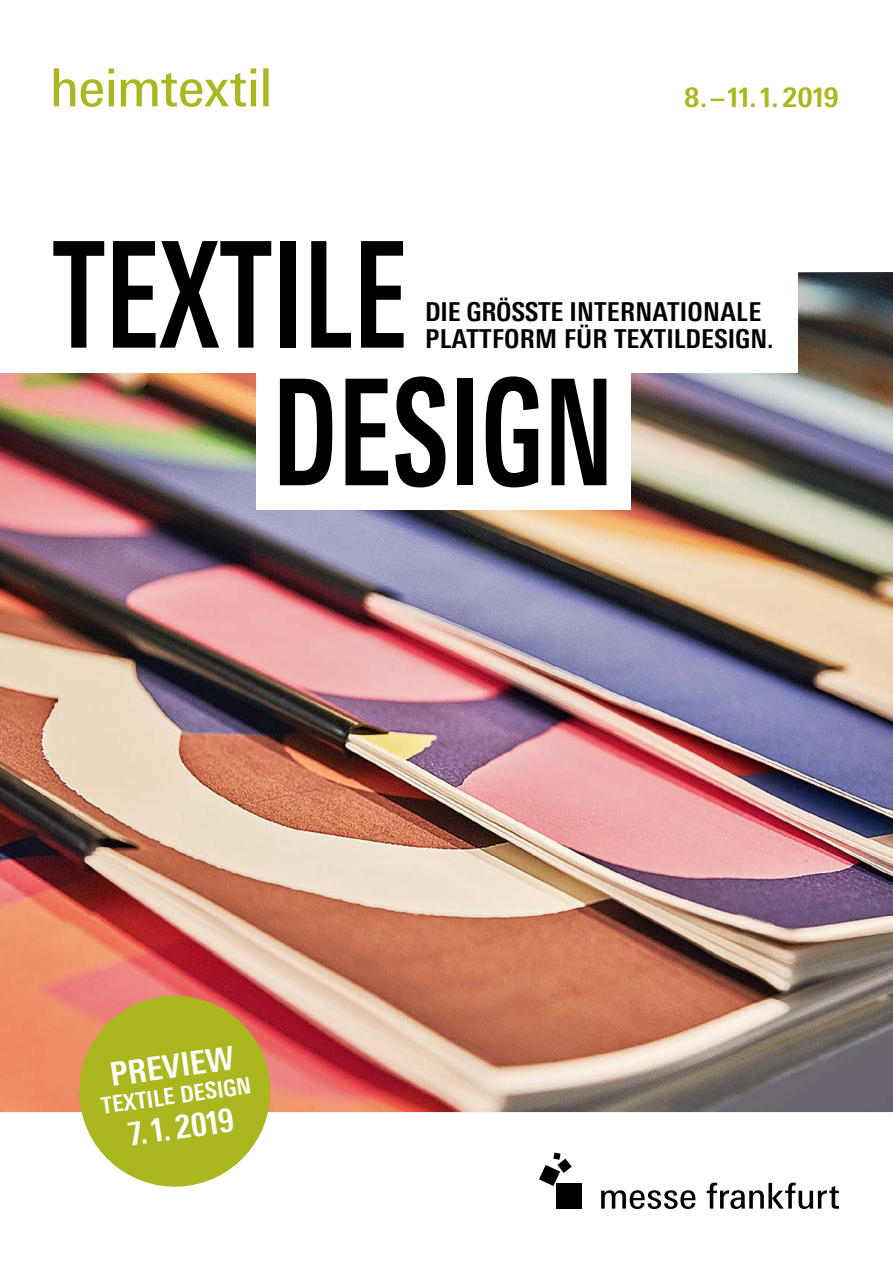
<style>
.page{position:relative;width:893px;height:1263px;background:#fff}
.page>*{position:absolute;margin:0;border:0;box-sizing:border-box;transform-origin:0 0}
.t1{font:700 condensed 147.45px "Messe Univers";color:#000;scale:.74 1}
.t2{font:700 condensed 32.55px "Messe Univers";color:#fff}
.t3{font:700 27px "Messe Univers";color:#abb71e}
.t4{font:700 condensed 25.95px "Messe Univers";color:#000}
.t5{font:700 condensed 22.8px "Messe Univers";color:#fff}
</style>
<div class="page">
<img style="left:0;top:272px;width:893px;height:840px">
<div style="left:0;top:221px;width:797px;height:152px;background:#fff"></div>
<div style="left:256px;top:358px;width:375px;height:152px;background:#fff"></div>
<svg style="left:54px;top:68px;width:21px;height:38px"></svg>
<svg style="left:81px;top:79px;width:22px;height:28px"></svg>
<svg style="left:109px;top:68px;width:5px;height:38px"></svg>
<svg style="left:121px;top:68px;width:135px;height:39px"></svg>
<svg style="left:263px;top:68px;width:6px;height:38px"></svg>
<div style="left:556px;top:1183px;width:26px;height:25px;background:#000"></div>
<svg style="left:539px;top:1152px;width:33px;height:34px"></svg>
<svg style="left:601px;top:1190px;width:94px;height:19px"></svg>
<svg style="left:707px;top:1183px;width:132px;height:26px"></svg>
<svg style="left:73px;top:989px;width:204px;height:198px;background:#bdb144"></svg>
<p class="t3" style="left:684px;top:81px;width:156px">8. – 11. 1.2019</p>
<h1 class="t1" style="left:53px;top:204px;width:481px">TEXTILE</h1>
<p class="t4" style="left:425px;top:295px;width:337px">DIE GRÖSSTE INTERNATIONALE</p>
<p class="t4" style="left:425px;top:322px;width:350px">PLATTFORM FÜR TEXTILDESIGN.</p>
<h1 class="t1" style="left:272px;top:342px;width:464px">DESIGN</h1>
<p class="t2" style="left:107px;top:1055px;width:127px;rotate:-8deg">PREVIEW</p>
<p class="t5" style="left:99px;top:1092px;width:153px;rotate:-8deg">TEXTILE DESIGN</p>
<p class="t2" style="left:124px;top:1114px;width:109px;rotate:-8deg">7.1. 2019</p>
</div>
